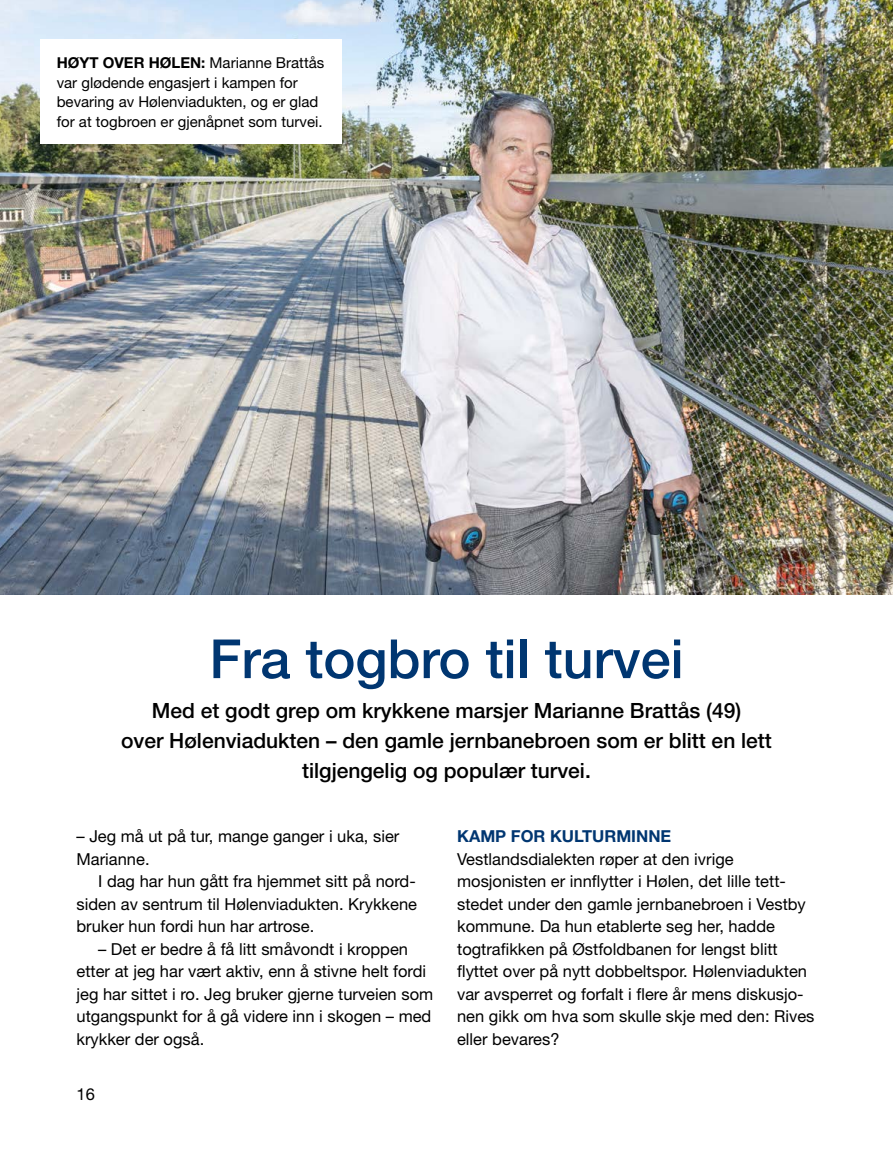
<style>
.page{position:relative;width:893px;height:1149px;background:#fff}
.page>*{position:absolute;margin:0;border:0;box-sizing:border-box;transform-origin:0 0}
.t1{font:500 54px "Helvetica Neue LT Pro";color:#003671}
.t2{font:500 21px/30px "Helvetica Neue LT Pro";color:#000;text-align:center}
.t3{font:16.5px/22.5px "Helvetica Neue LT Pro";color:#000}
.t4{font:700 16.5px "Helvetica Neue LT Pro";color:#003671}
.t5{font:15px/19.5px "Helvetica Neue LT Pro";color:#000}
.s1{font-weight:700}
</style>
<div class="page">
<img style="left:0;top:0;width:893px;height:594px">
<div style="left:40px;top:40px;width:302px;height:104px;background:#fff"></div>
<p class="t5" style="left:57px;top:53px;width:269px"><span class="s1">HØYT OVER HØLEN:</span> Marianne Brattås var glødende engasjert i kampen for bevaring av Hølenviadukten, og er glad for at togbroen er gjenåpnet som turvei.</p>
<h1 class="t1" style="left:209px;top:626px;width:476px">Fra togbro til turvei</h1>
<p class="t2" style="left:121px;top:695px;width:652px">Med et godt grep om krykkene marsjer Marianne Brattås (49)<br>over Hølenviadukten – den gamle jernbanebroen som er blitt en lett tilgjengelig og populær turvei.</p>
<p class="t3" style="left:77px;top:824px;width:324px">– Jeg må ut på tur, mange ganger i uka, sier<br>Marianne.</p>
<p class="t3" style="left:77px;top:869px;width:342px;text-align:justify;text-indent:22px">I dag har hun gått fra hjemmet sitt på nord&shy;siden av sentrum til Hølenviadukten. Krykkene bruker hun fordi hun har artrose.</p>
<p class="t3" style="left:77px;top:937px;width:358px;text-indent:22px">– Det er bedre å få litt småvondt i kroppen etter at jeg har vært aktiv, enn å stivne helt fordi jeg har sittet i ro. Jeg bruker gjerne turveien som utgangspunkt for å gå videre inn i skogen – med krykker der også.</p>
<p class="t3" style="left:77px;top:1081px;width:20px">16</p>
<p class="t4" style="left:457px;top:825px;width:216px">KAMP FOR KULTURMINNE</p>
<p class="t3" style="left:457px;top:847px;width:359px">Vestlandsdialekten røper at den ivrige mosjonisten er innflytter i Hølen, det lille tett&shy;stedet under den gamle jernbanebroen i Vestby kommune. Da hun etablerte seg her, hadde togtrafikken på Østfoldbanen for lengst blitt flyttet over på nytt dobbeltspor. Hølenviadukten var avsperret og forfalt i flere år mens diskusjo&shy;nen gikk om hva som skulle skje med den: Rives eller bevares?</p>
</div>
